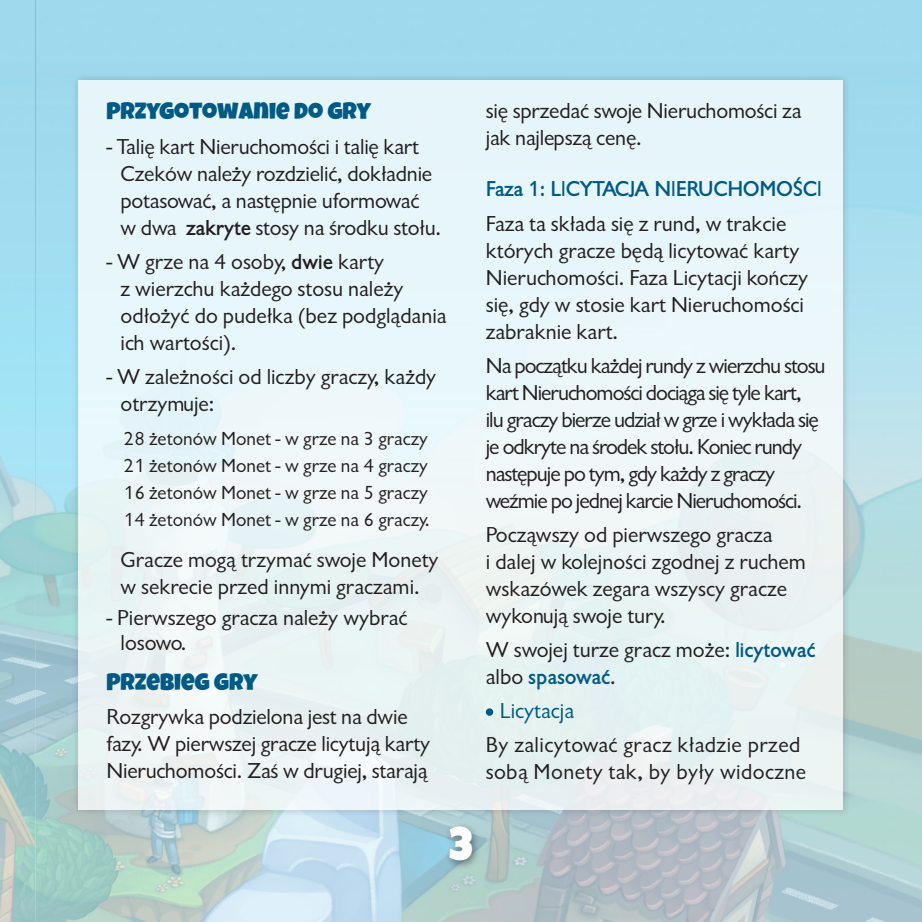
<style>
.page{position:relative;width:922px;height:922px;background:#fff}
.page>*{position:absolute;margin:0;border:0;box-sizing:border-box;transform-origin:0 0}
.t1{font:45px "Luckiest Guy";color:#fff}
.t2{font:23.5px "Luckiest Guy";color:#005a83}
.t3{font:20px/27px "EFN Gilead";letter-spacing:-.01em;color:#231f20}
.t4{font:20px/27px "EFN Gilead";letter-spacing:-.05em;color:#231f20}
.t5{font:20px/27px "EFN Gilead";letter-spacing:.02em;color:#231f20}
.t6{font:700 20px "EFN Gilead";letter-spacing:-.02em;color:#005a83}
.t7{font:20px "EFN Gilead";color:#005a83}
.t8{font:17.5px/27px "EFN Gilead";color:#231f20;text-align:justify}
.s1{font-weight:700}
.s2{font-weight:700;color:#005a83}
</style>
<div class="page">
<img style="left:0;top:0;width:921px;height:921px">
<div style="left:443px;top:821px;width:38px;height:49px;background:#231f20;opacity:.5"></div>
<div style="left:71px;top:72px;width:779px;height:745px;background:#231f20;opacity:.25"></div>
<div style="left:79px;top:80px;width:764px;height:729px;background:#e7f6fa"></div>
<svg style="left:485px;top:708px;width:8px;height:7px"></svg>
<p class="t2" style="left:106px;top:96px;width:266px">PRZYGOTOWANIE DO GRY</p>
<p class="t3" style="left:120px;top:133px;width:322px;text-indent:-14px">- Talię kart Nieruchomości i talię kart Czeków należy rozdzielić, dokładnie potasować, a następnie uformować<br>w dwa <span class="s1">zakryte</span> stosy na środku stołu.</p>
<p class="t3" style="left:120px;top:248px;width:327px;text-indent:-14px">- W grze na 4 osoby, <span class="s1">dwie</span> karty<br>z wierzchu każdego stosu należy odłożyć do pudełka (bez podglądania ich wartości).</p>
<p class="t3" style="left:120px;top:364px;width:317px;text-indent:-14px">- W zależności od liczby graczy, każdy otrzymuje:</p>
<p class="t8" style="left:124px;top:425px;width:307px">28 żetonów Monet - w grze na 3 graczy 21 żetonów Monet - w grze na 4 graczy 16 żetonów Monet - w grze na 5 graczy 14 żetonów Monet - w grze na 6 graczy.</p>
<p class="t3" style="left:120px;top:547px;width:319px">Gracze mogą trzymać swoje Monety w sekrecie przed innymi graczami.</p>
<p class="t3" style="left:120px;top:606px;width:288px;line-height:25px;text-indent:-14px">- Pierwszego gracza należy wybrać losowo.</p>
<p class="t2" style="left:106px;top:666px;width:153px">PRZEBIEG GRY</p>
<p class="t3" style="left:106px;top:704px;width:325px">Rozgrywka podzielona jest na dwie fazy. W pierwszej gracze licytują karty<br>Nieruchomości. Zaś w drugiej, starają</p>
<p class="t3" style="left:485px;top:98px;width:317px">się sprzedać swoje Nieruchomości za jak najlepszą cenę.</p>
<p class="t6" style="left:485px;top:177px;width:337px">Faza 1: LICYTACJA NIERUCHOMOŚCI</p>
<p class="t3" style="left:485px;top:210px;width:324px">Faza ta składa się z rund, w trakcie których gracze będą licytować karty<br>Nieruchomości. Faza Licytacji kończy się, gdy w stosie kart Nieruchomości zabraknie kart.</p>
<p class="t4" style="left:485px;top:352px;width:341px">Na początku każdej rundy z wierzchu stosu kart Nieruchomości dociąga się tyle kart,<br>ilu graczy bierze udział w grze i wykłada się je odkryte na środek stołu. Koniec rundy następuje po tym, gdy każdy z graczy weźmie po jednej karcie Nieruchomości.</p>
<p class="t3" style="left:485px;top:521px;width:321px">Począwszy od pierwszego gracza<br>i dalej w kolejności zgodnej z ruchem wskazówek zegara wszyscy gracze wykonują swoje tury.</p>
<p class="t3" style="left:485px;top:637px;width:331px">W swojej turze gracz może: <span class="s2">licytować </span>albo <span class="s2">spasować</span>.</p>
<p class="t7" style="left:500px;top:699px;width:76px">Licytacja</p>
<p class="t5" style="left:485px;top:732px;width:322px">By zalicytować gracz kładzie przed sobą Monety tak, by były widoczne</p>
<h1 class="t1" style="left:449px;top:814px;width:25px">3</h1>
</div>
